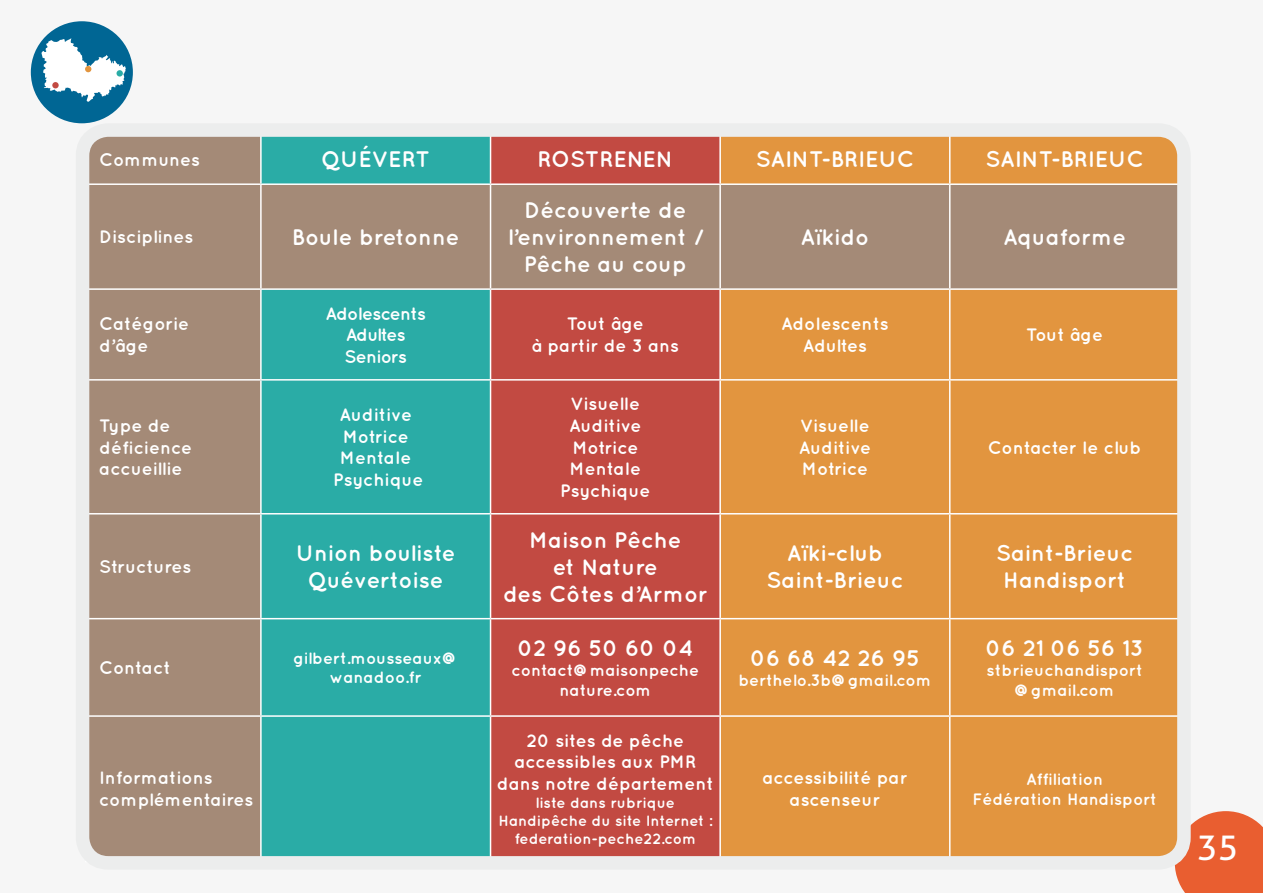
<style>
.page{position:relative;width:1263px;height:893px;background:#f6f6f6}
.page>*{position:absolute;margin:0;border:0;box-sizing:border-box;transform-origin:0 0}
.t1{font:34.5px "Aller Typo";color:#fff}
.t2{font:700 22.5px/27px "Quicksand";color:#fff;text-align:center}
.t3{font:700 18px/21.6px "Quicksand";color:#fff;text-align:center}
.t4{font:700 18px/21.6px "Quicksand";letter-spacing:-.04em;color:#fff;text-align:center}
.t5{font:700 16.5px/19.8px "Quicksand";color:#fff;text-align:center}
.t6{font:700 15px/18px "Quicksand";color:#fff;text-align:center}
</style>
<div class="page">
<svg style="left:1175px;top:811px;width:88px;height:82px;background:#e9683d"></svg>
<div style="left:31px;top:21px;width:102px;height:102px;background:#006694;border-radius:50%"></div>
<div style="left:91px;top:138px;width:169px;height:717px;background:#a48a77"></div>
<div style="left:262px;top:138px;width:228px;height:717px;background:#2aaca6"></div>
<div style="left:491px;top:138px;width:228px;height:717px;background:#c24a42"></div>
<div style="left:721px;top:138px;width:455px;height:717px;background:#e2953f"></div>
<div style="left:262px;top:185px;width:914px;height:103px;background:#a48a77"></div>
<hr style="left:88px;top:183px;width:172px;height:2px;background:#fff">
<hr style="left:88px;top:288px;width:172px;height:2px;background:#fff">
<hr style="left:88px;top:379px;width:172px;height:2px;background:#fff">
<hr style="left:88px;top:513px;width:172px;height:1px;background:#fff">
<hr style="left:88px;top:618px;width:172px;height:1px;background:#fff">
<hr style="left:88px;top:715px;width:172px;height:2px;background:#fff">
<hr style="left:490px;top:183px;width:230px;height:2px;background:#fff">
<hr style="left:490px;top:288px;width:230px;height:2px;background:#fff">
<hr style="left:490px;top:379px;width:230px;height:2px;background:#fff">
<hr style="left:490px;top:513px;width:230px;height:1px;background:#fff">
<hr style="left:490px;top:618px;width:230px;height:1px;background:#fff">
<hr style="left:490px;top:715px;width:230px;height:2px;background:#fff">
<hr style="left:719px;top:134px;width:2px;height:49px;background:#fff">
<hr style="left:720px;top:183px;width:230px;height:2px;background:#fff">
<hr style="left:719px;top:185px;width:2px;height:103px;background:#fff">
<hr style="left:720px;top:288px;width:230px;height:2px;background:#fff">
<hr style="left:719px;top:290px;width:2px;height:89px;background:#fff">
<hr style="left:720px;top:379px;width:230px;height:2px;background:#fff">
<hr style="left:719px;top:381px;width:2px;height:132px;background:#fff">
<hr style="left:720px;top:513px;width:230px;height:1px;background:#fff">
<hr style="left:719px;top:514px;width:2px;height:104px;background:#fff">
<hr style="left:720px;top:618px;width:230px;height:1px;background:#fff">
<hr style="left:719px;top:619px;width:2px;height:96px;background:#fff">
<hr style="left:720px;top:715px;width:230px;height:2px;background:#fff">
<hr style="left:719px;top:717px;width:2px;height:143px;background:#fff">
<hr style="left:949px;top:134px;width:1px;height:49px;background:#fff">
<hr style="left:950px;top:183px;width:230px;height:2px;background:#fff">
<hr style="left:949px;top:185px;width:1px;height:103px;background:#fff">
<hr style="left:950px;top:288px;width:230px;height:2px;background:#fff">
<hr style="left:949px;top:290px;width:1px;height:89px;background:#fff">
<hr style="left:950px;top:379px;width:230px;height:2px;background:#fff">
<hr style="left:949px;top:381px;width:1px;height:132px;background:#fff">
<hr style="left:950px;top:513px;width:230px;height:1px;background:#fff">
<hr style="left:949px;top:514px;width:1px;height:104px;background:#fff">
<hr style="left:950px;top:618px;width:230px;height:1px;background:#fff">
<hr style="left:949px;top:619px;width:1px;height:96px;background:#fff">
<hr style="left:950px;top:715px;width:230px;height:2px;background:#fff">
<hr style="left:949px;top:717px;width:1px;height:143px;background:#fff">
<hr style="left:260px;top:134px;width:2px;height:49px;background:#fff">
<hr style="left:490px;top:134px;width:1px;height:49px;background:#fff">
<hr style="left:260px;top:183px;width:230px;height:2px;background:#fff">
<hr style="left:260px;top:185px;width:2px;height:103px;background:#fff">
<hr style="left:490px;top:185px;width:1px;height:103px;background:#fff">
<hr style="left:260px;top:288px;width:230px;height:2px;background:#fff">
<hr style="left:260px;top:290px;width:2px;height:89px;background:#fff">
<hr style="left:490px;top:290px;width:1px;height:89px;background:#fff">
<hr style="left:260px;top:379px;width:230px;height:2px;background:#fff">
<hr style="left:260px;top:381px;width:2px;height:132px;background:#fff">
<hr style="left:490px;top:381px;width:1px;height:132px;background:#fff">
<hr style="left:260px;top:513px;width:230px;height:1px;background:#fff">
<hr style="left:260px;top:514px;width:2px;height:104px;background:#fff">
<hr style="left:490px;top:514px;width:1px;height:104px;background:#fff">
<hr style="left:260px;top:618px;width:230px;height:1px;background:#fff">
<hr style="left:260px;top:619px;width:2px;height:96px;background:#fff">
<hr style="left:490px;top:619px;width:1px;height:96px;background:#fff">
<hr style="left:260px;top:715px;width:230px;height:2px;background:#fff">
<hr style="left:260px;top:717px;width:2px;height:143px;background:#fff">
<hr style="left:490px;top:717px;width:1px;height:143px;background:#fff">
<svg style="left:41px;top:38px;width:85px;height:64px"></svg>
<div style="left:76px;top:123px;width:1115px;height:747px;border:14px solid #eceded;border-radius:26px"></div>
<p class="t3" style="left:99px;top:148px;width:102px">Communes</p>
<p class="t2" style="left:321px;top:145px;width:110px">QUÉVERT</p>
<p class="t2" style="left:537px;top:145px;width:137px">ROSTRENEN</p>
<p class="t2" style="left:756px;top:145px;width:160px">SAINT-BRIEUC</p>
<p class="t2" style="left:985px;top:145px;width:160px">SAINT-BRIEUC</p>
<p class="t3" style="left:99px;top:226px;width:96px">Disciplines</p>
<p class="t2" style="left:292px;top:223px;width:169px">Boule bretonne</p>
<p class="t2" style="left:508px;top:196px;width:197px">Découverte de l’environnement /<br>Pêche au coup</p>
<p class="t2" style="left:801px;top:223px;width:70px">Aïkido</p>
<p class="t2" style="left:1003px;top:223px;width:125px">Aquaforme</p>
<p class="t3" style="left:99px;top:313px;width:91px;text-align:left">Catégorie d’âge</p>
<p class="t4" style="left:326px;top:302px;width:102px">Adolescents<br>Adultes<br>Seniors</p>
<p class="t3" style="left:532px;top:313px;width:149px">Tout âge<br>à partir de 3 ans</p>
<p class="t3" style="left:781px;top:313px;width:109px">Adolescents<br>Adultes</p>
<p class="t3" style="left:1026px;top:324px;width:79px">Tout âge</p>
<p class="t3" style="left:99px;top:414px;width:94px;text-align:left">Type de déficience accueillie</p>
<p class="t3" style="left:333px;top:403px;width:92px">Auditive<br>Motrice<br>Mentale<br>Psychique</p>
<p class="t3" style="left:560px;top:393px;width:92px">Visuelle<br>Auditive<br>Motrice<br>Mentale<br>Psychique</p>
<p class="t3" style="left:99px;top:555px;width:94px">Structures</p>
<p class="t2" style="left:296px;top:539px;width:161px">Union bouliste<br>Quévertoise</p>
<p class="t3" style="left:99px;top:656px;width:73px">Contact</p>
<p class="t5" style="left:293px;top:647px;width:167px">gilbert.mousseaux@ wanadoo.fr</p>
<p class="t3" style="left:99px;top:767px;width:156px;text-align:left">Informations complémentaires</p>
<p class="t2" style="left:503px;top:526px;width:206px">Maison Pêche<br>et Nature<br>des Côtes d’Armor</p>
<p class="t2" style="left:517px;top:634px;width:177px">02 96 50 60 04</p>
<p class="t5" style="left:512px;top:660px;width:189px">contact@maisonpeche nature.com</p>
<p class="t3" style="left:497px;top:729px;width:218px">20 sites de pêche accessibles aux PMR dans notre département</p>
<p class="t6" style="left:498px;top:793px;width:215px">liste dans rubrique<br>Handipêche du site Internet : federation-peche22.com</p>
<p class="t3" style="left:799px;top:414px;width:74px;text-align:justify">Visuelle Auditive Motrice</p>
<p class="t3" style="left:988px;top:436px;width:155px">Contacter le club</p>
<p class="t2" style="left:766px;top:539px;width:139px">Aïki-club<br>Saint-Brieuc</p>
<p class="t2" style="left:996px;top:539px;width:139px">Saint-Brieuc<br>Handisport</p>
<p class="t2" style="left:750px;top:644px;width:171px">06 68 42 26 95</p>
<p class="t5" style="left:738px;top:669px;width:195px">berthelo.3b@gmail.com</p>
<p class="t2" style="left:986px;top:634px;width:159px">06 21 06 56 13</p>
<p class="t5" style="left:986px;top:660px;width:158px">stbrieuchandisport @gmail.com</p>
<p class="t3" style="left:762px;top:767px;width:147px">accessibilité par ascenseur</p>
<p class="t5" style="left:972px;top:768px;width:186px">Affiliation<br>Fédération Handisport</p>
<h1 class="t1" style="left:1197px;top:827px;width:43px">35</h1>
</div>
